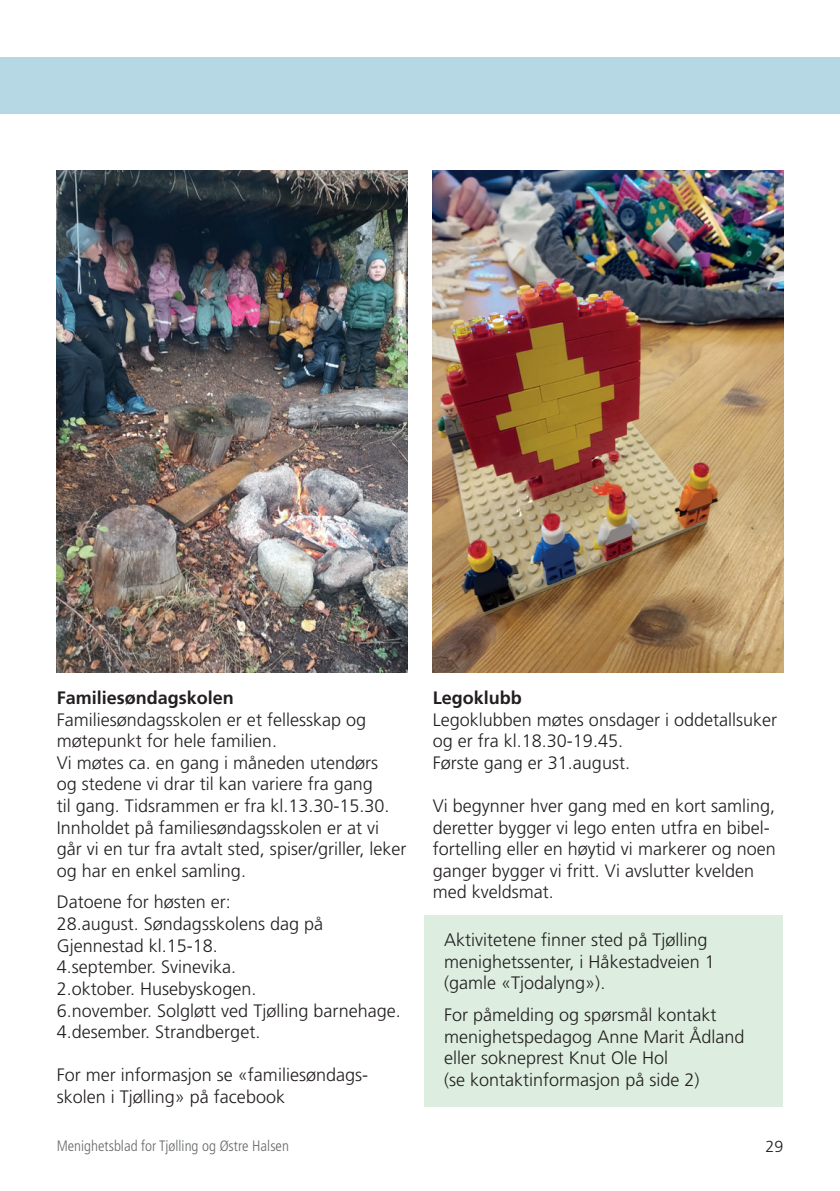
<style>
.page{position:relative;width:840px;height:1191px;background:#fff}
.page>*{position:absolute;margin:0;border:0;box-sizing:border-box;transform-origin:0 0}
.t1{font:300 18px/21.6px "Frutiger";color:#231f20}
.t2{font:700 18px "Frutiger";color:#231f20}
.t3{font:300 16px "Frutiger";color:#231f20}
.t4{font:300 condensed 15px "Frutiger";color:#66696a}
</style>
<div class="page">
<div style="left:424px;top:915px;width:358px;height:191px;background:#ddeee0"></div>
<div style="left:0;top:57px;width:839px;height:56px;background:#b6d8e4"></div>
<img style="left:432px;top:170px;width:350px;height:502px">
<img style="left:57px;top:170px;width:350px;height:502px">
<p class="t2" style="left:57px;top:687px;width:179px">Familiesøndagskolen</p>
<p class="t1" style="left:57px;top:708px;width:311px">Familiesøndagsskolen er et fellesskap og møtepunkt for hele familien.</p>
<p class="t1" style="left:57px;top:751px;width:351px">Vi møtes ca. en gang i måneden utendørs<br>og stedene vi drar til kan variere fra gang<br>til gang. Tidsrammen er fra kl.13.30-15.30.<br>Innholdet på familiesøndagsskolen er at vi går vi en tur fra avtalt sted, spiser/griller, leker og har en enkel samling.</p>
<p class="t1" style="left:57px;top:891px;width:176px">Datoene for høsten er:</p>
<p class="t1" style="left:57px;top:913px;width:268px">28.august. Søndagsskolens dag på</p>
<p class="t1" style="left:57px;top:934px;width:163px">Gjennestad kl.15-18.</p>
<p class="t1" style="left:57px;top:956px;width:181px">4.september. Svinevika.</p>
<p class="t1" style="left:57px;top:977px;width:201px">2.oktober. Husebyskogen.</p>
<p class="t1" style="left:57px;top:999px;width:345px">6.november. Solgløtt ved Tjølling barnehage.</p>
<p class="t1" style="left:57px;top:1021px;width:205px">4.desember. Strandberget.</p>
<p class="t1" style="left:57px;top:1064px;width:313px">For mer informasjon se «familiesøndags-</p>
<p class="t1" style="left:57px;top:1085px;width:230px">skolen i Tjølling» på facebook</p>
<p class="t2" style="left:432px;top:687px;width:91px">Legoklubb</p>
<p class="t1" style="left:432px;top:708px;width:346px">Legoklubben møtes onsdager i oddetallsuker</p>
<p class="t1" style="left:432px;top:730px;width:192px">og er fra kl.18.30-19.45.</p>
<p class="t1" style="left:432px;top:751px;width:199px">Første gang er 31.august.</p>
<p class="t1" style="left:432px;top:795px;width:344px">Vi begynner hver gang med en kort samling, deretter bygger vi lego enten utfra en bibel&shy;fortelling eller en høytid vi markerer og noen ganger bygger vi fritt. Vi avslutter kvelden med kveldsmat.</p>
<p class="t1" style="left:444px;top:929px;width:265px">Aktivitetene finner sted på Tjølling</p>
<p class="t1" style="left:444px;top:950px;width:272px">menighetssenter, i Håkestadveien 1</p>
<p class="t1" style="left:444px;top:972px;width:163px">(gamle «Tjodalyng»).</p>
<p class="t1" style="left:444px;top:1003px;width:274px">For påmelding og spørsmål kontakt</p>
<p class="t1" style="left:444px;top:1025px;width:302px">menighetspedagog Anne Marit Ådland</p>
<p class="t1" style="left:444px;top:1047px;width:225px">eller sokneprest Knut Ole Hol</p>
<p class="t1" style="left:444px;top:1068px;width:257px">(se kontaktinformasjon på side 2)</p>
<p class="t4" style="left:57px;top:1137px;width:233px">Menighetsblad for Tjølling og Østre Halsen</p>
<p class="t3" style="left:765px;top:1137px;width:19px">29</p>
</div>
